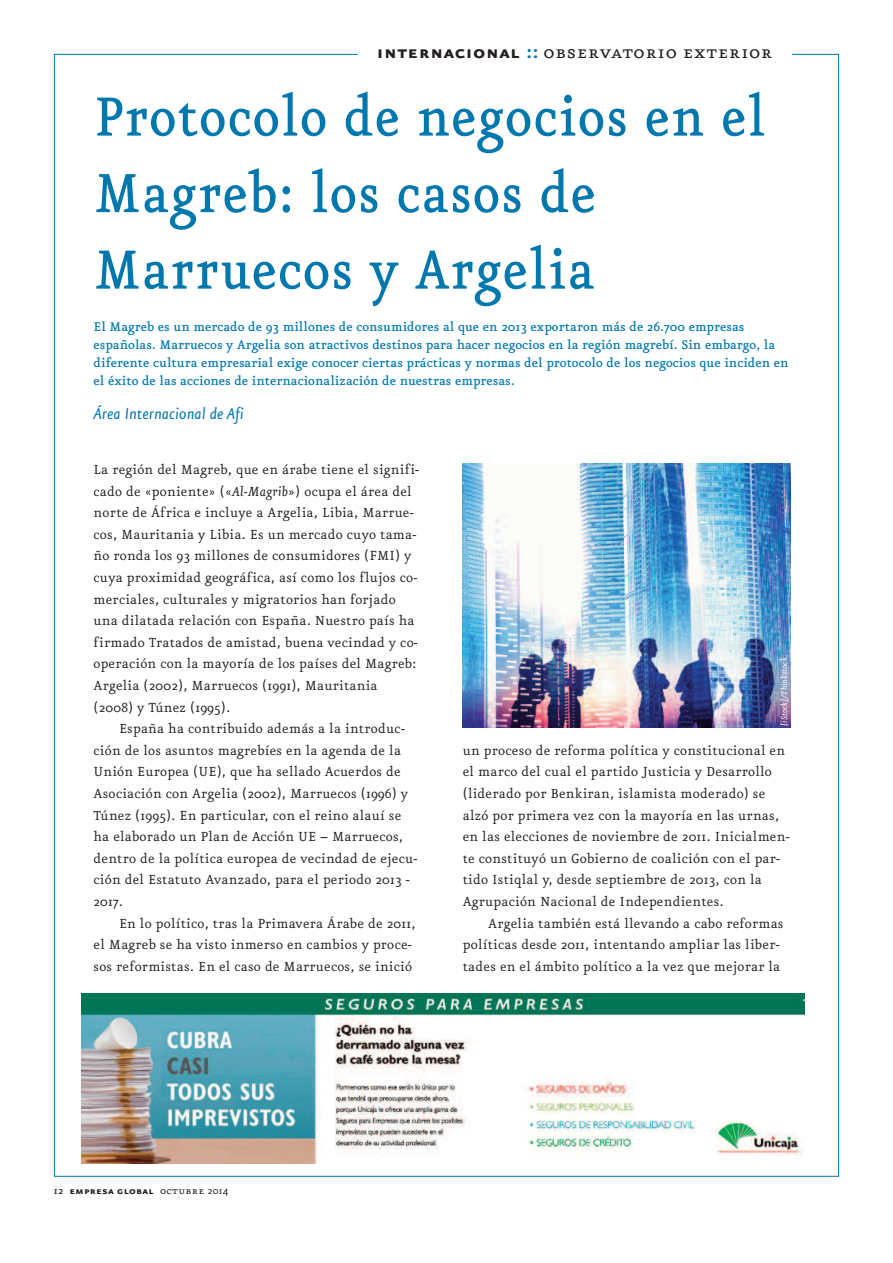
<style>
.page{position:relative;width:893px;height:1263px;background:#fff}
.page>*{position:absolute;margin:0;border:0;box-sizing:border-box;transform-origin:0 0}
.t1{font:500 66px/76.5px "Eureka";letter-spacing:.02em;color:#0078ae;scale:.9 1}
.t2{font:21.9px "Eureka Small Caps";letter-spacing:.025em;color:#231f20}
.t3{font:italic 18.75px "Eureka Sans";color:#0078ae}
.t4{font:15.75px/21.6px "Eureka";letter-spacing:.015em;color:#231f20}
.t5{font:500 15px/18px "Eureka";color:#0078ae}
.t6{font:12px "Eureka Sans Bold Caps";letter-spacing:.025em;color:#231f20}
.t7{font:italic 10.2px "Eureka";color:#fff}
.s1{font-family:"Eureka Sans Bold Caps"}
.s2{font-family:"Eureka Sans Bold Caps";color:#0078ae}
.s3{font-style:italic}
.s4{font-family:"Eureka";font-weight:500}
.s5{font-family:"Eureka Small Caps"}
.s6{font-family:"Eureka"}
</style>
<div class="page">
<img style="left:81px;top:993px;width:723px;height:170px">
<img style="left:463px;top:464px;width:327px;height:263px">
<h2 class="t2" style="left:377px;top:41px;width:397px"><span class="s1">internacional</span> <span class="s2">::</span> observatorio exterior</h2>
<h1 class="t1" style="left:94px;top:81px;width:748px">Protocolo de negocios en el<br>Magreb: los casos de<br>Marruecos y Argelia</h1>
<p class="t5" style="left:94px;top:318px;width:697px">El Magreb es un mercado de 93 millones de consumidores al que en 2013 exportaron más de 26.700 empresas españolas. Marruecos y Argelia son atractivos destinos para hacer negocios en la región magrebí. Sin embargo, la diferente cultura empresarial exige conocer ciertas prácticas y normas del protocolo de los negocios que inciden en el éxito de las acciones de internacionalización de nuestras empresas.</p>
<p class="t3" style="left:94px;top:405px;width:152px">Área Internacional de Afi</p>
<p class="t4" style="left:94px;top:459px;width:327px">La región del Magreb, que en árabe tiene el signifi&shy;cado de «poniente» («<span class="s3">Al-Magrib</span>») ocupa el área del norte de África e incluye a Argelia, Libia, Marrue&shy;cos, Mauritania y Libia. Es un mercado cuyo tama&shy;ño ronda los 93 millones de consumidores (FMI) y cuya proximidad geográfica, así como los flujos co&shy;merciales, culturales y migratorios han forjado una dilatada relación con España. Nuestro país ha firmado Tratados de amistad, buena vecindad y co&shy;operación con la mayoría de los países del Magreb:<br>Argelia (2002), Marruecos (1991), Mauritania (2008) y Túnez (1995).</p>
<p class="t4" style="left:94px;top:718px;width:325px;text-indent:26px">España ha contribuido además a la introduc&shy;ción de los asuntos magrebíes en la agenda de la Unión Europea (UE), que ha sellado Acuerdos de Asociación con Argelia (2002), Marruecos (1996) y Túnez (1995). En particular, con el reino alauí se ha elaborado un Plan de Acción UE – Marruecos, dentro de la política europea de vecindad de ejecu&shy;ción del Estatuto Avanzado, para el periodo 2013 - 2017.</p>
<p class="t4" style="left:94px;top:913px;width:323px;text-indent:26px">En lo político, tras la Primavera Árabe de 2011, el Magreb se ha visto inmerso en cambios y proce&shy;sos reformistas. En el caso de Marruecos, se inició</p>
<p class="t7" style="left:779px;top:726px;width:72px;rotate:-90deg">[iStock]/Thinkstock.</p>
<p class="t4" style="left:463px;top:740px;width:328px">un proceso de reforma política y constitucional en el marco del cual el partido Justicia y Desarrollo (liderado por Benkiran, islamista moderado) se alzó por primera vez con la mayoría en las urnas, en las elecciones de noviembre de 2011. Inicialmen&shy;te constituyó un Gobierno de coalición con el par&shy;tido Istiqlal y, desde septiembre de 2013, con la Agrupación Nacional de Independientes.</p>
<p class="t4" style="left:463px;top:913px;width:322px;text-indent:26px">Argelia también está llevando a cabo reformas políticas desde 2011, intentando ampliar las liber&shy;tades en el ámbito político a la vez que mejorar la</p>
<p class="t6" style="left:54px;top:1184px;width:176px"><span class="s4">12</span> empresa global <span class="s5">octubre</span> <span class="s6">2014</span></p>
</div>
